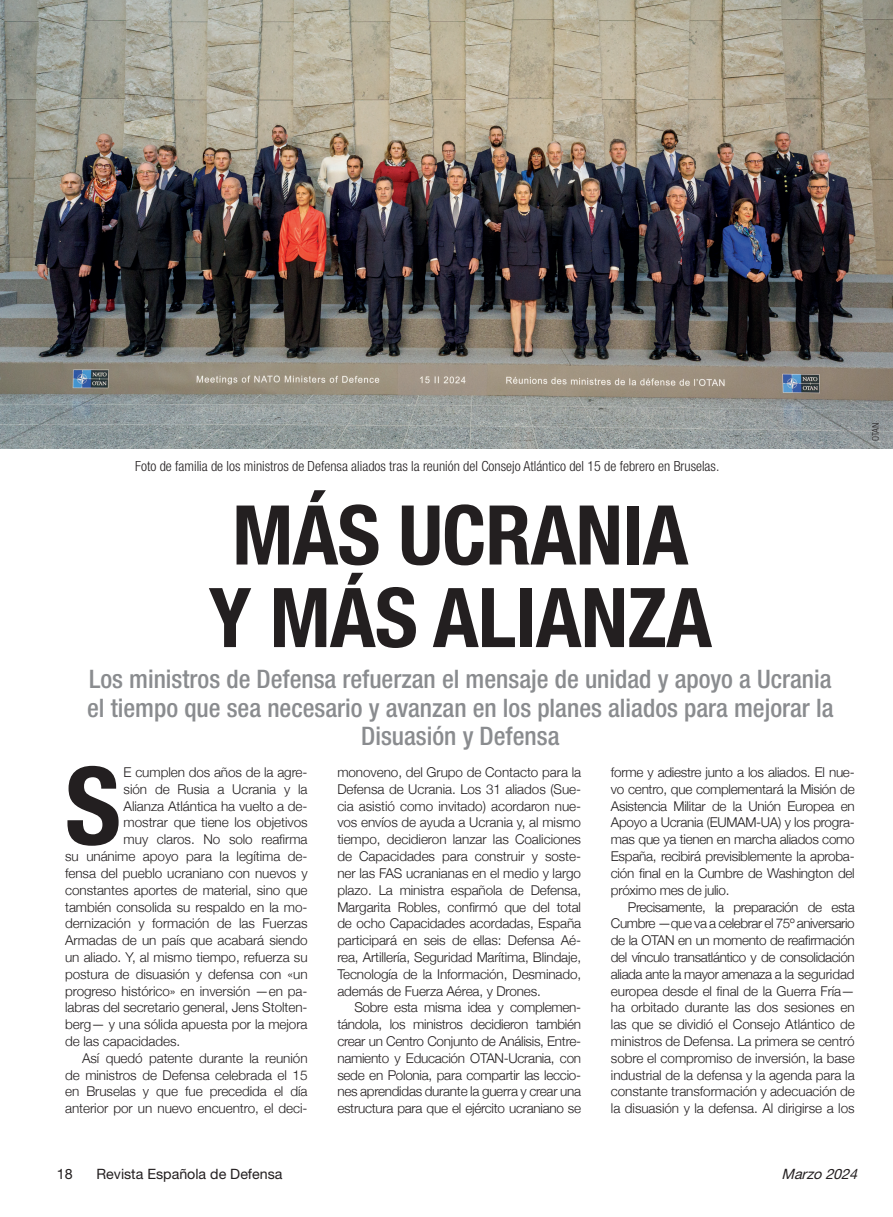
<style>
.page{position:relative;width:893px;height:1217px;background:#fff}
.page>*{position:absolute;margin:0;border:0;box-sizing:border-box;transform-origin:0 0}
.Coro-Texto{font:700 condensed 107.55px "Helvetica Neue";color:#231f20}
.Título_B{font:700 condensed 82.5px/82.5px "Helvetica Neue";letter-spacing:-.01em;color:#231f20}
.Título_B-2{font:500 condensed 25.5px/28.5px "Helvetica Neue";color:#8a8c8f;text-align:center}
.t1{font:14.25px "Helvetica Neue";color:#231f20}
.t2{font:italic 14.25px "Helvetica Neue";color:#231f20}
.Título_B-3{font:300 condensed 13.95px "Helvetica Neue";color:#231f20}
.Coro-Texto-2{font:300 13.5px/16.8px "Helvetica Neue";letter-spacing:-.005em;color:#231f20;text-align:justify}
.Crédito_foto{font:300 condensed 9px "Univers";color:#231f20}
</style>
<div class="page">
<img style="left:0;top:0;width:893px;height:448px">
<p class="Título_B-3" style="left:135px;top:458px;width:586px">Foto de familia de los ministros de Defensa aliados tras la reunión del Consejo Atlántico del 15 de febrero en Bruselas.</p>
<p class="Título_B" style="left:209px;top:488px;width:505px">MÁS UCRANIA<br>Y MÁS ALIANZA</p>
<p class="Título_B-2" style="left:87px;top:664px;width:748px">Los ministros de Defensa refuerzan el mensaje de unidad y apoyo a Ucrania el tiempo que sea necesario y avanzan en los planes aliados para mejorar la<br>Disuasión y Defensa</p>
<p class="Coro-Texto-2" style="left:611px;top:762px;width:245px">forme y adiestre junto a los aliados. El nue&shy;vo centro, que complementará la Misión de Asistencia Militar de la Unión Europea en Apoyo a Ucrania (EUMAM-UA) y los progra&shy;mas que ya tienen en marcha aliados como España, recibirá previsiblemente la aproba&shy;ción final en la Cumbre de Washington del próximo mes de julio.</p>
<p class="Coro-Texto-2" style="left:611px;top:897px;width:245px;text-indent:17px">Precisamente, la preparación de esta Cumbre —que va a celebrar el 75º aniversario de la OTAN en un momento de reafirmación del vínculo transatlántico y de consolidación aliada ante la mayor amenaza a la seguridad europea desde el final de la Guerra Fría— ha orbitado durante las dos sesiones en las que se dividió el Consejo Atlántico de ministros de Defensa. La primera se centró sobre el compromiso de inversión, la base industrial de la defensa y la agenda para la constante transformación y adecuación de la disuasión y la defensa. Al dirigirse a los</p>
<p class="Coro-Texto" style="left:65px;top:740px;width:57px">S</p>
<p class="Coro-Texto-2" style="left:124px;top:762px;width:185px">E cumplen dos años de la agre-</p>
<p class="Coro-Texto-2" style="left:337px;top:762px;width:245px">monoveno, del Grupo de Contacto para la Defensa de Ucrania. Los 31 aliados (Sue&shy;cia asistió como invitado) acordaron nue&shy;vos envíos de ayuda a Ucrania y, al mismo tiempo, decidieron lanzar las Coaliciones de Capacidades para construir y soste&shy;ner las FAS ucranianas en el medio y largo plazo. La ministra española de Defensa, Margarita Robles, confirmó que del total de ocho Capacidades acordadas, España participará en seis de ellas: Defensa Aé&shy;rea, Artillería, Seguridad Marítima, Blindaje, Tecnología de la Información, Desminado, además de Fuerza Aérea, y Drones.</p>
<p class="Coro-Texto-2" style="left:337px;top:997px;width:245px;text-indent:17px">Sobre esta misma idea y complemen&shy;tándola, los ministros decidieron también crear un Centro Conjunto de Análisis, Entre&shy;namiento y Educación OTAN-Ucrania, con sede en Polonia, para compartir las leccio&shy;nes aprendidas durante la guerra y crear una estructura para que el ejército ucraniano se</p>
<p class="Coro-Texto-2" style="left:124px;top:779px;width:185px">sión de Rusia a Ucrania y la</p>
<p class="Coro-Texto-2" style="left:124px;top:796px;width:185px">Alianza Atlántica ha vuelto a de-</p>
<p class="Coro-Texto-2" style="left:124px;top:813px;width:185px">mostrar que tiene los objetivos</p>
<p class="Coro-Texto-2" style="left:124px;top:829px;width:185px">muy claros. No solo reafirma</p>
<p class="Coro-Texto-2" style="left:65px;top:846px;width:244px">su unánime apoyo para la legítima de-</p>
<p class="Coro-Texto-2" style="left:65px;top:863px;width:244px">fensa del pueblo ucraniano con nuevos y</p>
<p class="Coro-Texto-2" style="left:65px;top:880px;width:244px">constantes aportes de material, sino que</p>
<p class="Coro-Texto-2" style="left:65px;top:897px;width:244px">también consolida su respaldo en la mo-</p>
<p class="Coro-Texto-2" style="left:65px;top:913px;width:244px">dernización y formación de las Fuerzas</p>
<p class="Coro-Texto-2" style="left:65px;top:930px;width:244px">Armadas de un país que acabará siendo</p>
<p class="Coro-Texto-2" style="left:65px;top:947px;width:244px">un aliado. Y, al mismo tiempo, refuerza su</p>
<p class="Coro-Texto-2" style="left:65px;top:964px;width:244px">postura de disuasión y defensa con «un</p>
<p class="Coro-Texto-2" style="left:65px;top:981px;width:244px">progreso histórico» en inversión —en pa-</p>
<p class="Coro-Texto-2" style="left:65px;top:997px;width:244px">labras del secretario general, Jens Stolten-</p>
<p class="Coro-Texto-2" style="left:65px;top:1014px;width:244px">berg— y una sólida apuesta por la mejora</p>
<p class="Coro-Texto-2" style="left:65px;top:1031px;width:117px">de las capacidades.</p>
<p class="Coro-Texto-2" style="left:65px;top:1048px;width:244px;text-indent:17px">Así quedó patente durante la reunión de ministros de Defensa celebrada el 15 en Bruselas y que fue precedida el día anterior por un nuevo encuentro, el deci-</p>
<p class="Crédito_foto" style="left:870px;top:441px;width:20px;rotate:-90deg">OTAN</p>
<p class="t1" style="left:57px;top:1164px;width:17px">18</p>
<p class="t1" style="left:96px;top:1164px;width:188px">Revista Española de Defensa</p>
<p class="t2" style="left:782px;top:1164px;width:81px">Marzo 2024</p>
</div>
